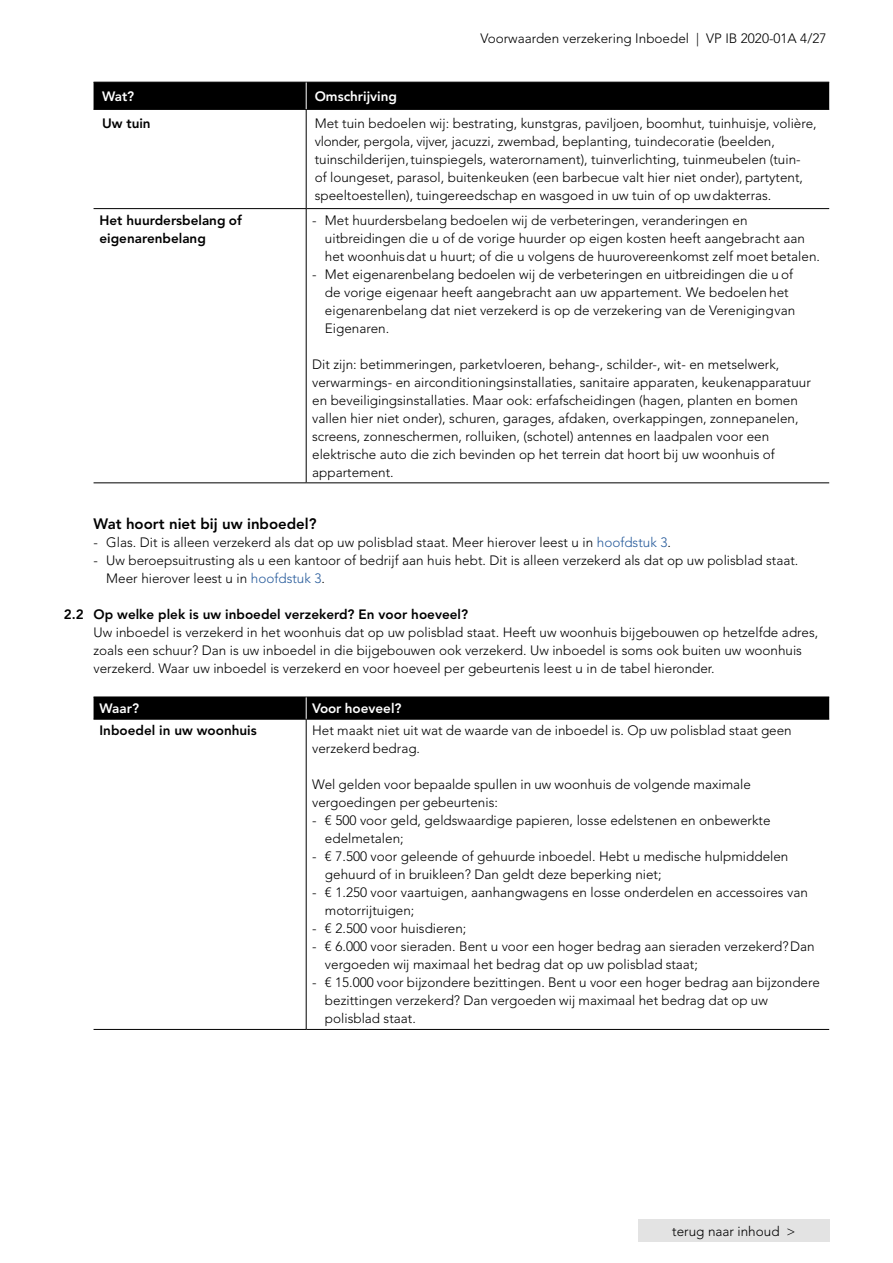
<style>
.page{position:relative;width:893px;height:1263px;background:#fff}
.page>*{position:absolute;margin:0;border:0;box-sizing:border-box;transform-origin:0 0}
.t1{font:800 15px "Avenir LT Std";color:#000}
.t2{font:300 13.5px/18px "Avenir LT Std";color:#000}
.t3{font:800 13.5px/18px "Avenir LT Std";color:#000}
.t4{font:800 13.5px "Avenir LT Std";color:#fff}
.s1{color:#275b9b}
</style>
<div class="page">
<div style="left:638px;top:1219px;width:192px;height:23px;background:#e3e3e3"></div>
<hr style="left:94px;top:109px;width:212px;height:1px;background:#000">
<hr style="left:306px;top:109px;width:523px;height:1px;background:#000">
<hr style="left:306px;top:110px;width:1px;height:98px;background:#000">
<hr style="left:94px;top:208px;width:212px;height:1px;background:#000">
<hr style="left:94px;top:482px;width:212px;height:1px;background:#000">
<hr style="left:306px;top:209px;width:1px;height:273px;background:#000">
<hr style="left:306px;top:208px;width:523px;height:1px;background:#000">
<hr style="left:306px;top:482px;width:523px;height:1px;background:#000">
<div style="left:94px;top:82px;width:735px;height:27px;background:#000"></div>
<hr style="left:94px;top:719px;width:212px;height:1px;background:#000">
<hr style="left:306px;top:719px;width:523px;height:1px;background:#000">
<hr style="left:306px;top:719px;width:1px;height:310px;background:#000">
<hr style="left:94px;top:1029px;width:212px;height:1px;background:#000">
<hr style="left:306px;top:1029px;width:523px;height:1px;background:#000">
<div style="left:94px;top:697px;width:735px;height:22px;background:#000"></div>
<p class="t2" style="left:480px;top:29px;width:347px">Voorwaarden verzekering Inboedel | VP IB 2020-01A 4/27</p>
<p class="t4" style="left:102px;top:88px;width:34px">Wat?</p>
<p class="t4" style="left:315px;top:88px;width:84px">Omschrijving</p>
<p class="t3" style="left:102px;top:114px;width:50px">Uw tuin</p>
<p class="t2" style="left:315px;top:114px;width:503px">Met tuin bedoelen wij: bestrating, kunstgras, paviljoen, boomhut, tuinhuisje, volière, vlonder, pergola, vijver, jacuzzi, zwembad, beplanting, tuindecoratie (beelden, tuinschilderijen, tuinspiegels, waterornament), tuinverlichting, tuinmeubelen (tuin-<br>of loungeset, parasol, buitenkeuken (een barbecue valt hier niet onder), partytent, speeltoestellen), tuingereedschap en wasgoed in uw tuin of op uw dakterras.</p>
<p class="t3" style="left:100px;top:211px;width:144px">Het huurdersbelang of eigenarenbelang</p>
<p class="t2" style="left:325px;top:211px;width:497px;text-indent:-13px">- Met huurdersbelang bedoelen wij de verbeteringen, veranderingen en uitbreidingen die u of de vorige huurder op eigen kosten heeft aangebracht aan het woonhuis dat u huurt; of die u volgens de huurovereenkomst zelf moet betalen.</p>
<p class="t2" style="left:325px;top:265px;width:472px;text-indent:-13px">- Met eigenarenbelang bedoelen wij de verbeteringen en uitbreidingen die u of de vorige eigenaar heeft aangebracht aan uw appartement. We bedoelen het eigenarenbelang dat niet verzekerd is op de verzekering van de Vereniging van Eigenaren.</p>
<p class="t2" style="left:312px;top:355px;width:500px">Dit zijn: betimmeringen, parketvloeren, behang-, schilder-, wit- en metselwerk, verwarmings- en airconditioningsinstallaties, sanitaire apparaten, keukenapparatuur en beveiligingsinstallaties. Maar ook: erfafscheidingen (hagen, planten en bomen vallen hier niet onder), schuren, garages, afdaken, overkappingen, zonnepanelen, screens, zonneschermen, rolluiken, (schotel) antennes en laadpalen voor een elektrische auto die zich bevinden op het terrein dat hoort bij uw woonhuis of appartement.</p>
<p class="t1" style="left:94px;top:514px;width:225px">Wat hoort niet bij uw inboedel?</p>
<p class="t2" style="left:94px;top:533px;width:579px">- Glas. Dit is alleen verzekerd als dat op uw polisblad staat. Meer hierover leest u in <span class="s1">hoofdstuk 3</span>.</p>
<p class="t2" style="left:106px;top:551px;width:694px;text-indent:-13px">- Uw beroepsuitrusting als u een kantoor of bedrijf aan huis hebt. Dit is alleen verzekerd als dat op uw polisblad staat.<br>Meer hierover leest u in <span class="s1">hoofdstuk 3</span>.</p>
<p class="t3" style="left:64px;top:605px;width:406px">2.2 Op welke plek is uw inboedel verzekerd? En voor hoeveel?</p>
<p class="t2" style="left:94px;top:623px;width:726px">Uw inboedel is verzekerd in het woonhuis dat op uw polisblad staat. Heeft uw woonhuis bijgebouwen op hetzelfde adres, zoals een schuur? Dan is uw inboedel in die bijgebouwen ook verzekerd. Uw inboedel is soms ook buiten uw woonhuis verzekerd. Waar uw inboedel is verzekerd en voor hoeveel per gebeurtenis leest u in de tabel hieronder.</p>
<p class="t4" style="left:100px;top:700px;width:41px">Waar?</p>
<p class="t4" style="left:312px;top:700px;width:91px">Voor hoeveel?</p>
<p class="t3" style="left:100px;top:722px;width:159px">Inboedel in uw woonhuis</p>
<p class="t2" style="left:312px;top:722px;width:481px">Het maakt niet uit wat de waarde van de inboedel is. Op uw polisblad staat geen verzekerd bedrag.</p>
<p class="t2" style="left:312px;top:776px;width:440px">Wel gelden voor bepaalde spullen in uw woonhuis de volgende maximale vergoedingen per gebeurtenis:</p>
<p class="t2" style="left:325px;top:812px;width:447px;text-indent:-13px">- € 500 voor geld, geldswaardige papieren, losse edelstenen en onbewerkte edelmetalen;</p>
<p class="t2" style="left:325px;top:848px;width:465px;text-indent:-13px">- € 7.500 voor geleende of gehuurde inboedel. Hebt u medische hulpmiddelen gehuurd of in bruikleen? Dan geldt deze beperking niet;</p>
<p class="t2" style="left:325px;top:884px;width:484px;text-indent:-13px">- € 1.250 voor vaartuigen, aanhangwagens en losse onderdelen en accessoires van motorrijtuigen;</p>
<p class="t2" style="left:312px;top:920px;width:156px">- € 2.500 voor huisdieren;</p>
<p class="t2" style="left:325px;top:938px;width:491px;text-indent:-13px">- € 6.000 voor sieraden. Bent u voor een hoger bedrag aan sieraden verzekerd? Dan vergoeden wij maximaal het bedrag dat op uw polisblad staat;</p>
<p class="t2" style="left:325px;top:974px;width:496px;text-indent:-13px">- € 15.000 voor bijzondere bezittingen. Bent u voor een hoger bedrag aan bijzondere bezittingen verzekerd? Dan vergoeden wij maximaal het bedrag dat op uw polisblad staat.</p>
<p class="t2" style="left:672px;top:1222px;width:125px">terug naar inhoud &gt;</p>
</div>
